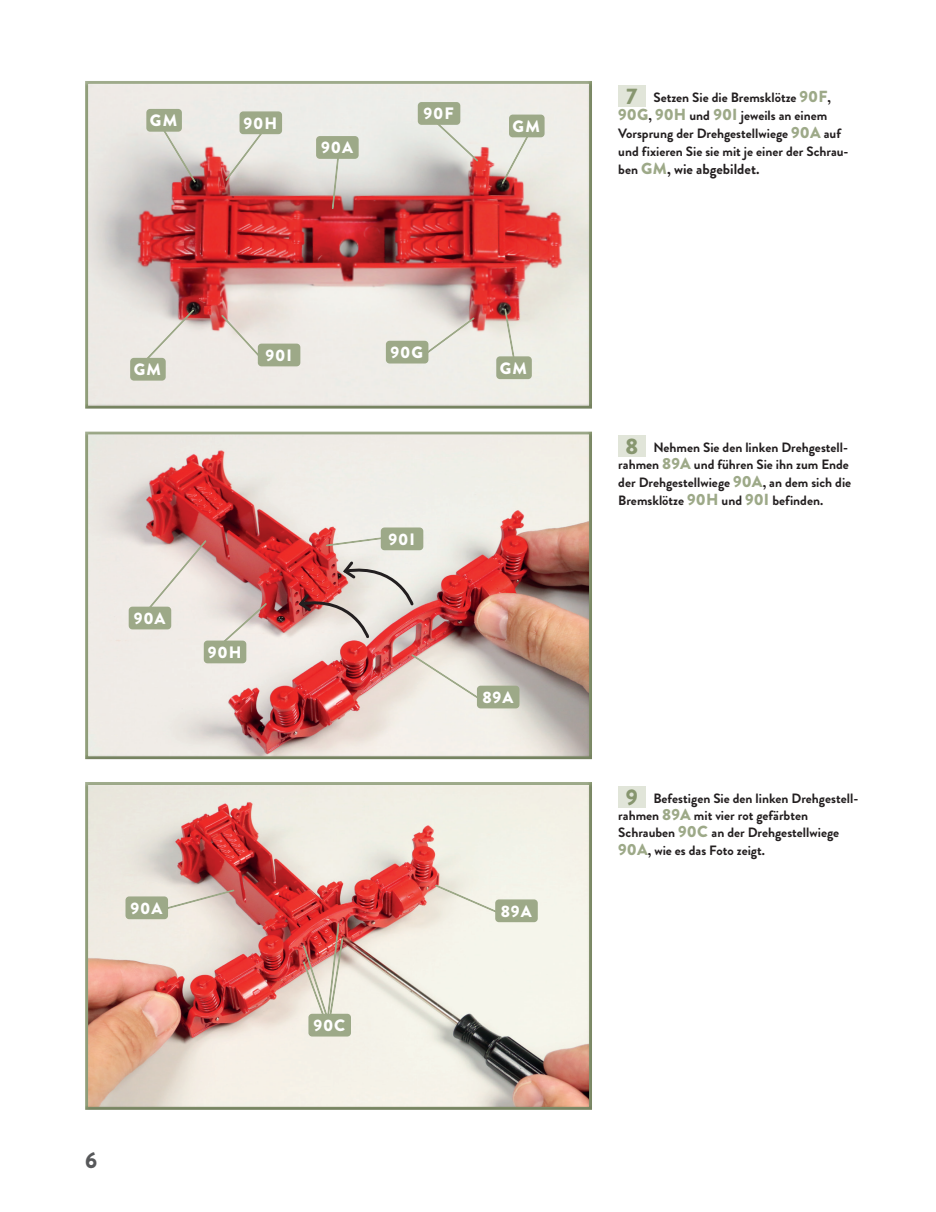
<style>
.page{position:relative;width:936px;height:1212px;background:#fff}
.page>*{position:absolute;margin:0;border:0;box-sizing:border-box;transform-origin:0 0}
.t1{font:900 22.5px "Brandon Grotesque";color:#57585a}
.t2{font:900 16.5px "Brandon Grotesque";letter-spacing:.055em;color:#fff}
.t3{font:700 14.55px "Brandon Grotesque";color:#231f20}
.t4{font:700 13.5px/18px "Brandon Grotesque";color:#231f20}
.s1{font-weight:900;font-size:22.5px;color:#87966f}
.s2{font-weight:900;font-size:16.05px;color:#9da988}
.s3{font-size:13.5px}
</style>
<div class="page">
<div style="left:618px;top:85px;width:27px;height:21px;background:#e1e5d9"></div>
<div style="left:85px;top:80px;width:508px;height:329px;background:#231f20;opacity:.15"></div>
<div style="left:618px;top:436px;width:27px;height:21px;background:#e1e5d9"></div>
<div style="left:85px;top:431px;width:508px;height:329px;background:#231f20;opacity:.15"></div>
<div style="left:618px;top:786px;width:27px;height:21px;background:#e1e5d9"></div>
<div style="left:85px;top:781px;width:508px;height:329px;background:#231f20;opacity:.15"></div>
<svg style="left:502px;top:306px;width:16px;height:50px"></svg>
<svg style="left:408px;top:652px;width:80px;height:54px"></svg>
<div style="left:477px;top:686px;width:41px;height:22px;background:#9da988;border-radius:3px"></div>
<div style="left:477px;top:686px;width:42px;height:22px;border:2px solid #9da988;border-radius:3px"></div>
<svg style="left:134px;top:536px;width:75px;height:89px"></svg>
<div style="left:129px;top:607px;width:41px;height:22px;background:#9da988;border-radius:3px"></div>
<div style="left:129px;top:607px;width:42px;height:22px;border:2px solid #9da988;border-radius:3px"></div>
<div style="left:309px;top:1014px;width:41px;height:22px;background:#9da988;border-radius:3px"></div>
<div style="left:308px;top:1014px;width:43px;height:22px;border:2px solid #9da988;border-radius:3px"></div>
<svg style="left:424px;top:111px;width:56px;height:53px"></svg>
<div style="left:418px;top:103px;width:41px;height:21px;background:#9da988;border-radius:3px"></div>
<div style="left:418px;top:102px;width:42px;height:23px;border:2px solid #9da988;border-radius:3px"></div>
<svg style="left:223px;top:119px;width:49px;height:64px"></svg>
<div style="left:240px;top:112px;width:41px;height:21px;background:#9da988;border-radius:3px"></div>
<div style="left:239px;top:111px;width:43px;height:23px;border:2px solid #9da988;border-radius:3px"></div>
<svg style="left:418px;top:315px;width:59px;height:45px"></svg>
<div style="left:386px;top:341px;width:41px;height:22px;background:#9da988;border-radius:3px"></div>
<div style="left:386px;top:341px;width:42px;height:22px;border:2px solid #9da988;border-radius:3px"></div>
<svg style="left:218px;top:312px;width:47px;height:50px"></svg>
<div style="left:258px;top:344px;width:41px;height:22px;background:#9da988;border-radius:3px"></div>
<div style="left:258px;top:344px;width:42px;height:22px;border:2px solid #9da988;border-radius:3px"></div>
<div style="left:497px;top:357px;width:34px;height:21px;background:#9da988;border-radius:3px"></div>
<div style="left:496px;top:356px;width:35px;height:23px;border:2px solid #9da988;border-radius:3px"></div>
<svg style="left:330px;top:159px;width:11px;height:51px"></svg>
<div style="left:317px;top:137px;width:41px;height:21px;background:#9da988;border-radius:3px"></div>
<div style="left:316px;top:136px;width:42px;height:23px;border:2px solid #9da988;border-radius:3px"></div>
<svg style="left:140px;top:307px;width:56px;height:58px"></svg>
<div style="left:131px;top:359px;width:34px;height:21px;background:#9da988;border-radius:3px"></div>
<div style="left:130px;top:358px;width:36px;height:23px;border:2px solid #9da988;border-radius:3px"></div>
<svg style="left:159px;top:124px;width:38px;height:61px"></svg>
<div style="left:147px;top:110px;width:34px;height:21px;background:#9da988;border-radius:3px"></div>
<div style="left:146px;top:109px;width:36px;height:23px;border:2px solid #9da988;border-radius:3px"></div>
<svg style="left:499px;top:127px;width:34px;height:59px"></svg>
<div style="left:509px;top:115px;width:35px;height:22px;background:#9da988;border-radius:3px"></div>
<div style="left:509px;top:115px;width:35px;height:22px;border:2px solid #9da988;border-radius:3px"></div>
<svg style="left:296px;top:559px;width:119px;height:81px"></svg>
<svg style="left:432px;top:882px;width:87px;height:42px"></svg>
<div style="left:496px;top:900px;width:41px;height:21px;background:#9da988;border-radius:3px"></div>
<div style="left:495px;top:899px;width:42px;height:23px;border:2px solid #9da988;border-radius:3px"></div>
<svg style="left:150px;top:887px;width:88px;height:27px"></svg>
<div style="left:126px;top:897px;width:41px;height:21px;background:#9da988;border-radius:3px"></div>
<div style="left:125px;top:896px;width:43px;height:23px;border:2px solid #9da988;border-radius:3px"></div>
<svg style="left:300px;top:920px;width:45px;height:103px"></svg>
<svg style="left:323px;top:536px;width:58px;height:12px"></svg>
<div style="left:381px;top:528px;width:41px;height:21px;background:#9da988;border-radius:3px"></div>
<div style="left:381px;top:527px;width:42px;height:23px;border:2px solid #9da988;border-radius:3px"></div>
<svg style="left:219px;top:600px;width:51px;height:46px"></svg>
<div style="left:204px;top:641px;width:41px;height:21px;background:#9da988;border-radius:3px"></div>
<div style="left:204px;top:640px;width:42px;height:23px;border:2px solid #9da988;border-radius:3px"></div>
<p class="t2" style="left:423px;top:102px;width:32px">90F</p>
<p class="t2" style="left:150px;top:109px;width:29px">GM</p>
<p class="t2" style="left:512px;top:114px;width:29px">GM</p>
<p class="t2" style="left:243px;top:111px;width:35px">90H</p>
<p class="t2" style="left:321px;top:136px;width:33px">90A</p>
<p class="t2" style="left:134px;top:358px;width:29px">GM</p>
<p class="t2" style="left:265px;top:343px;width:28px">90I</p>
<p class="t2" style="left:390px;top:340px;width:34px">90G</p>
<p class="t2" style="left:500px;top:356px;width:29px">GM</p>
<p class="t2" style="left:134px;top:606px;width:33px">90A</p>
<p class="t2" style="left:208px;top:640px;width:35px">90H</p>
<p class="t2" style="left:388px;top:527px;width:28px">90I</p>
<p class="t2" style="left:482px;top:685px;width:32px">89A</p>
<p class="t2" style="left:130px;top:896px;width:33px">90A</p>
<p class="t2" style="left:500px;top:899px;width:32px">89A</p>
<p class="t2" style="left:313px;top:1013px;width:34px">90C</p>
<h1 class="t1" style="left:85px;top:1144px;width:14px">6</h1>
<p class="t4" style="left:618px;top:88px;width:232px;text-indent:8px"><span class="s1">7</span> Setzen Sie die Bremsklötze <span class="s2">90F</span>, <span class="s2">90G</span>, <span class="s2">90H</span> und <span class="s2">90I</span> jeweils an einem Vorsprung der Drehgestellwiege <span class="s2">90A</span> auf und fixieren Sie sie mit je einer der Schrau-</p>
<p class="t3" style="left:618px;top:159px;width:143px"><span class="s3">ben</span> <span class="s2">GM</span>, wie abgebildet.</p>
<p class="t4" style="left:618px;top:439px;width:234px;text-indent:7px"><span class="s1">8</span> Nehmen Sie den linken Drehgestell&shy;rahmen <span class="s2">89A</span> und führen Sie ihn zum Ende der Drehgestellwiege <span class="s2">90A</span>, an dem sich die Bremsklötze <span class="s2">90H</span> und <span class="s2">90I</span> befinden.</p>
<p class="t4" style="left:618px;top:790px;width:241px;line-height:17.2px;text-indent:7px"><span class="s1">9</span> Befestigen Sie den linken Drehgestell&shy;rahmen <span class="s2">89A</span> mit vier rot gefärbten Schrauben <span class="s2">90C</span> an der Drehgestellwiege <span class="s2">90A</span>, wie es das Foto zeigt.</p>
</div>
